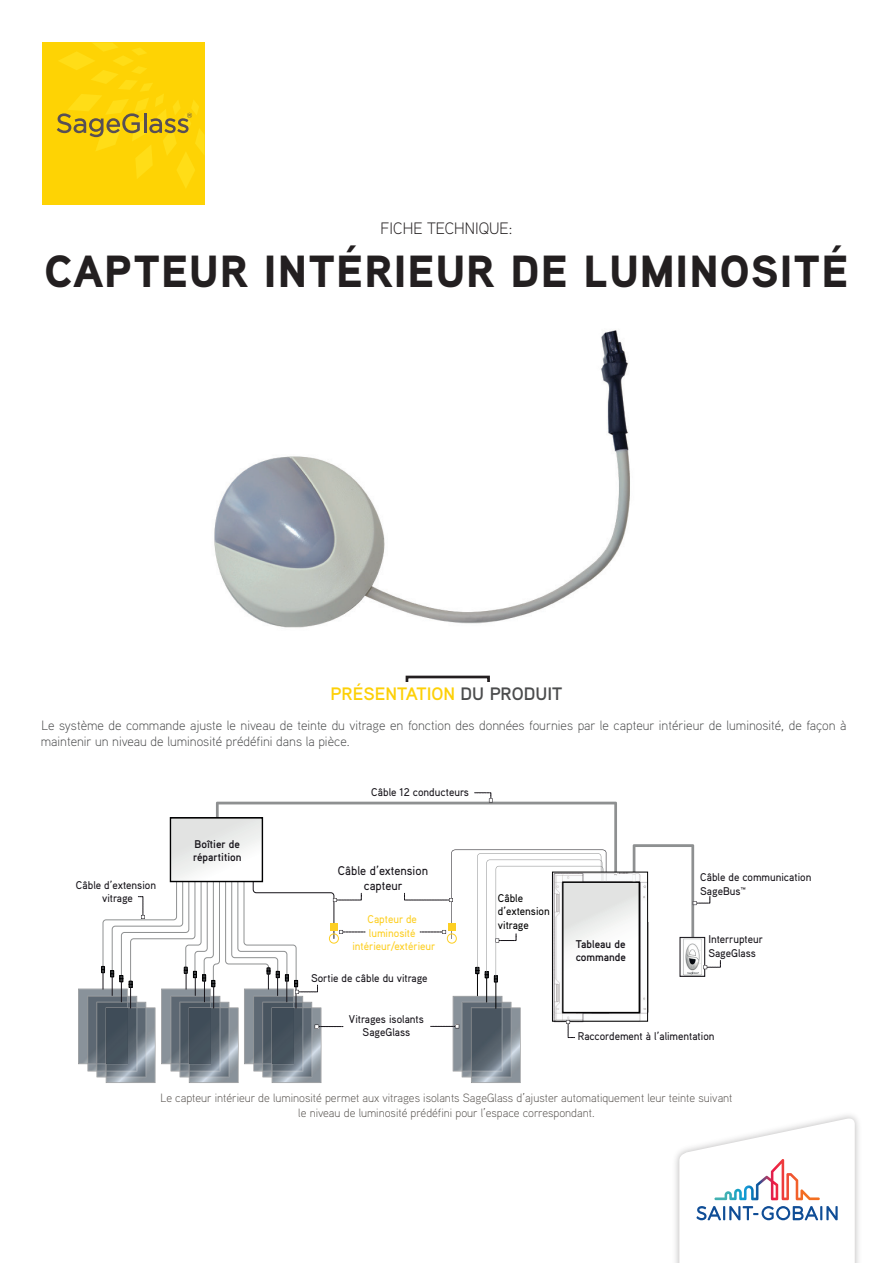
<style>
.page{position:relative;width:893px;height:1263px;background:#fff}
.page>*{position:absolute;margin:0;border:0;box-sizing:border-box;transform-origin:0 0}
.Case_study_headline{font:900 45px "Aaux Pro";letter-spacing:.025em;color:#231f20}
.t1{font:700 18px "Aaux Pro";color:#fdd007}
.t2{font:300 16.5px "Aaux Pro";color:#231f20}
.Text_page_1{font:300 13.5px/16.2px "Aaux Pro";color:#4b4c4d}
.t3{font:500 12.6px/15.1px "Aaux Pro";color:#17141a;text-align:center}
.Caption_bold{font:300 12px "Aaux Pro";color:#55514d}
.t4{font:500 11.25px/13.5px "Aaux Pro";color:#17141a;text-align:center}
.t5{font:500 11.25px/13.5px "Aaux Pro";color:#fdcf23;text-align:center}
.t6{font:700 11.25px/13.5px "Aaux Pro";color:#17141a}
.t7{font:500 11.25px/13.5px "Aaux Pro";color:#000001}
.t8{font:500 9.75px "Aaux Pro";color:#17141a}
.s1{color:#4b4c4d}
</style>
<div class="page">
<svg style="left:679px;top:1117px;width:176px;height:146px"></svg>
<div style="left:43px;top:43px;width:162px;height:162px;background:#fed304"></div>
<svg style="left:57px;top:43px;width:147px;height:145px"></svg>
<div style="left:406px;top:676px;width:84px;height:29px;border:3px solid #231f20"></div>
<div style="left:396px;top:682px;width:100px;height:24px;background:#fff"></div>
<img style="left:680px;top:939px;width:25px;height:38px">
<svg style="left:703px;top:960px;width:18px;height:9px"></svg>
<img style="left:617px;top:874px;width:31px;height:148px">
<svg style="left:633px;top:844px;width:78px;height:94px"></svg>
<div style="left:552px;top:872px;width:96px;height:149px;border:1px solid #000001"></div>
<div style="left:563px;top:882px;width:76px;height:130px;background:linear-gradient(to bottom,#e8e9e8,#fff)"></div>
<div style="left:562px;top:881px;width:78px;height:132px;border:1px solid #000001"></div>
<svg style="left:78px;top:792px;width:539px;height:291px"></svg>
<div style="left:170px;top:817px;width:93px;height:65px;border:1px solid #000001"></div>
<img style="left:214px;top:330px;width:416px;height:298px">
<p class="t2" style="left:381px;top:218px;width:133px">FICHE TECHNIQUE:</p>
<p class="Case_study_headline" style="left:44px;top:242px;width:805px">CAPTEUR INTÉRIEUR DE LUMINOSITÉ</p>
<p class="t1" style="left:331px;top:682px;width:233px">PRÉSENTATION <span class="s1">DU PRODUIT</span></p>
<p class="Text_page_1" style="left:41px;top:717px;width:807px">Le système de commande ajuste le niveau de teinte du vitrage en fonction des données fournies par le capteur intérieur de luminosité, de façon à maintenir un niveau de luminosité prédéfini dans la pièce.</p>
<p class="t4" style="left:76px;top:878px;width:82px">Câble d’extension vitrage</p>
<p class="t6" style="left:193px;top:836px;width:50px">Boîtier de répartition</p>
<p class="t8" style="left:185px;top:847px;width:54px">Terminal Box</p>
<p class="t4" style="left:371px;top:785px;width:99px">Câble 12 conducteurs</p>
<p class="t3" style="left:338px;top:862px;width:92px">Câble d’extension capteur</p>
<p class="t5" style="left:352px;top:912px;width:85px">Capteur de luminosité intérieur/extérieur</p>
<p class="t4" style="left:311px;top:971px;width:118px">Sortie de câble du vitrage</p>
<p class="t4" style="left:349px;top:1012px;width:76px">Vitrages isolants<br>SageGlass</p>
<p class="t7" style="left:498px;top:891px;width:53px">Câble d’extension vitrage</p>
<p class="t6" style="left:576px;top:937px;width:52px">Tableau de commande</p>
<p class="t4" style="left:700px;top:870px;width:113px;text-align:left">Câble de communication<br>SageBus™</p>
<p class="t4" style="left:708px;top:932px;width:56px;text-align:left">Interrupteur<br>SageGlass</p>
<p class="t4" style="left:578px;top:1029px;width:138px">Raccordement à l’alimentation</p>
<p class="Caption_bold" style="left:160px;top:1090px;width:574px">Le capteur intérieur de luminosité permet aux vitrages isolants SageGlass d’ajuster automatiquement leur teinte suivant</p>
<p class="Caption_bold" style="left:298px;top:1105px;width:298px">le niveau de luminosité prédéfini pour l’espace correspondant.</p>
</div>
